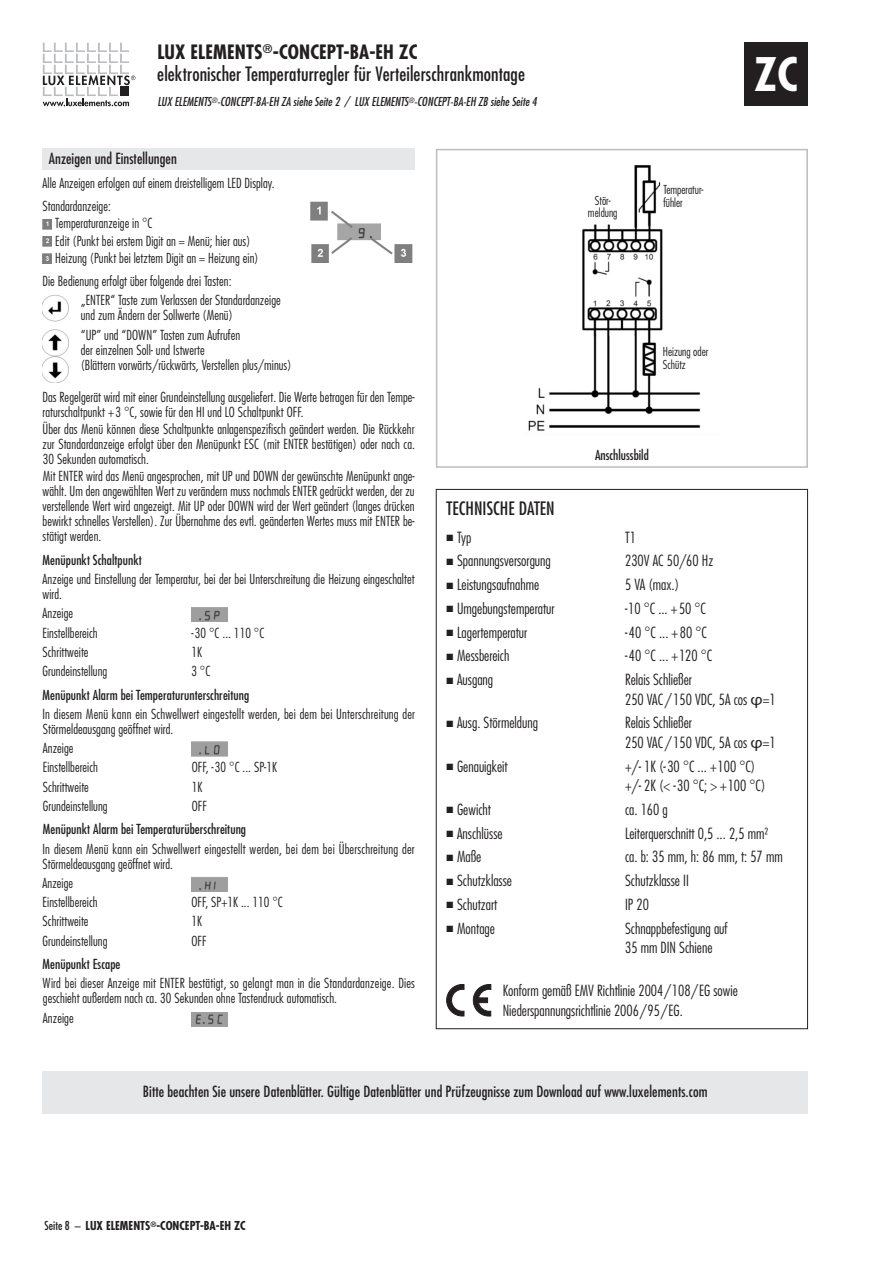
<style>
.page{position:relative;width:893px;height:1263px;background:#fff}
.page>*{position:absolute;margin:0;border:0;box-sizing:border-box;transform-origin:0 0}
.t1{font:700 condensed 45px "Futura";color:#fff}
.t2{font:condensed 19.35px/22.5px "Futura";letter-spacing:.005em;color:#231f20}
.t3{font:condensed 18px "Futura";letter-spacing:.005em;color:#231f20}
.t4{font:300 condensed 15px/19.5px "Futura";color:#231f20}
.t5{font:condensed 15px "Futura";letter-spacing:.005em;color:#231f20}
.t6{font:300 condensed 13.5px/15px "Futura";letter-spacing:.005em;color:#231f20}
.t7{font:condensed 13.5px "Futura";letter-spacing:.005em;color:#231f20}
.t8{font:italic condensed 12px "Futura";color:#231f20}
.t9{font:300 condensed 12px/13.5px "Futura";color:#231f20}
.t10{font:700 condensed 12px "Futura";color:#231f20}
.s1{font-weight:700}
.s2{font-family:"Lucida Grande";font-weight:400;font-stretch:normal}
.s3{font-weight:400}
</style>
<div class="page">
<div style="left:744px;top:43px;width:64px;height:63px;background:#231f20"></div>
<svg style="left:43px;top:43px;width:92px;height:63px"></svg>
<div style="left:43px;top:149px;width:372px;height:21px;background:#e6e7e9"></div>
<img style="left:310px;top:201px;width:103px;height:62px">
<svg style="left:43px;top:236px;width:9px;height:10px"></svg>
<svg style="left:43px;top:253px;width:9px;height:11px"></svg>
<svg style="left:43px;top:219px;width:9px;height:10px"></svg>
<img style="left:43px;top:295px;width:26px;height:26px">
<img style="left:43px;top:329px;width:26px;height:54px">
<img style="left:191px;top:607px;width:37px;height:15px">
<img style="left:191px;top:742px;width:37px;height:14px">
<img style="left:191px;top:877px;width:37px;height:14px">
<img style="left:191px;top:1012px;width:37px;height:14px">
<svg style="left:473px;top:984px;width:18px;height:32px"></svg>
<svg style="left:447px;top:984px;width:17px;height:32px"></svg>
<img style="left:528px;top:165px;width:173px;height:266px">
<div style="left:436px;top:149px;width:372px;height:319px;border:2px solid #bcbdc0"></div>
<div style="left:43px;top:1071px;width:765px;height:43px;background:#e6e7e9"></div>
<h2 class="t2" style="left:157px;top:41px;width:369px"><span class="s1">LUX ELEMENTS</span><sup>®</sup><span class="s1">-CONCEPT-BA-EH ZC<br></span>elektronischer Temperaturregler für Verteilerschrankmontage</h2>
<p class="t8" style="left:157px;top:96px;width:381px">LUX ELEMENTS<sup>®</sup>-CONCEPT-BA-EH ZA siehe Seite 2 / LUX ELEMENTS<sup>®</sup>-CONCEPT-BA-EH ZB siehe Seite 4</p>
<h1 class="t1" style="left:754px;top:55px;width:45px">ZC</h1>
<p class="t5" style="left:49px;top:152px;width:130px">Anzeigen und Einstellungen</p>
<p class="t6" style="left:43px;top:172px;width:233px;line-height:23.5px">Alle Anzeigen erfolgen auf einem dreistelligem LED Display.<br>Standardanzeige:</p>
<p class="t6" style="left:55px;top:216px;width:205px;line-height:17.1px">Temperaturanzeige in °C<br>Edit (Punkt bei erstem Digit an = Menü; hier aus)<br>Heizung (Punkt bei letztem Digit an = Heizung ein)</p>
<p class="t6" style="left:81px;top:272px;width:202px;line-height:19.2px;text-indent:-38px">Die Bedienung erfolgt über folgende drei Tasten:<br>„ENTER“ Taste zum Verlassen der Standardanzeige</p>
<p class="t6" style="left:81px;top:307px;width:161px;line-height:19.2px">und zum Ändern der Sollwerte (Menü) “UP” und “DOWN” Tasten zum Aufrufen</p>
<p class="t6" style="left:81px;top:343px;width:212px">der einzelnen Soll- und Istwerte<br>(Blättern vorwärts/rückwärts, Verstellen plus/minus)</p>
<p class="t6" style="left:43px;top:390px;width:374px">Das Regelgerät wird mit einer Grundeinstellung ausgeliefert. Die Werte betragen für den Tempe&shy;raturschaltpunkt +3 °C, sowie für den HI und LO Schaltpunkt OFF.</p>
<p class="t6" style="left:42px;top:423px;width:374px;text-align:justify">Über das Menü können diese Schaltpunkte anlagenspezifisch geändert werden. Die Rückkehr zur Standardanzeige erfolgt über den Menüpunkt ESC (mit ENTER bestätigen) oder nach ca.<br>30 Sekunden automatisch.</p>
<p class="t6" style="left:43px;top:470px;width:374px;text-align:justify">Mit ENTER wird das Menü angesprochen, mit UP und DOWN der gewünschte Menüpunkt ange&shy;wählt. Um den angewählten Wert zu verändern muss nochmals ENTER gedrückt werden, der zu verstellende Wert wird angezeigt. Mit UP oder DOWN wird der Wert geändert (langes drücken bewirkt schnelles Verstellen). Zur Übernahme des evtl. geänderten Wertes muss mit ENTER be&shy;stätigt werden.</p>
<p class="t7" style="left:43px;top:554px;width:101px">Menüpunkt Schaltpunkt</p>
<p class="t6" style="left:43px;top:572px;width:374px">Anzeige und Einstellung der Temperatur, bei der bei Unterschreitung die Heizung eingeschaltet wird.</p>
<p class="t6" style="left:43px;top:605px;width:57px;line-height:19.2px">Anzeige<br>Einstellbereich</p>
<p class="t6" style="left:191px;top:626px;width:74px">-30 °C ... 110 °C</p>
<p class="t6" style="left:43px;top:645px;width:48px">Schrittweite</p>
<p class="t6" style="left:191px;top:645px;width:12px">1K</p>
<p class="t6" style="left:43px;top:664px;width:66px">Grundeinstellung</p>
<p class="t6" style="left:191px;top:664px;width:20px">3 °C</p>
<p class="t7" style="left:43px;top:688px;width:208px">Menüpunkt Alarm bei Temperaturunterschreitung</p>
<p class="t6" style="left:43px;top:707px;width:374px">In diesem Menü kann ein Schwellwert eingestellt werden, bei dem bei Unterschreitung der<br>Störmeldeausgang geöffnet wird.</p>
<p class="t6" style="left:43px;top:739px;width:57px;line-height:19.2px">Anzeige<br>Einstellbereich</p>
<p class="t6" style="left:192px;top:761px;width:87px">OFF, -30 °C ... SP-1K</p>
<p class="t6" style="left:43px;top:780px;width:48px">Schrittweite</p>
<p class="t6" style="left:192px;top:780px;width:12px">1K</p>
<p class="t6" style="left:43px;top:799px;width:66px">Grundeinstellung</p>
<p class="t6" style="left:192px;top:799px;width:17px">OFF</p>
<p class="t7" style="left:43px;top:823px;width:205px">Menüpunkt Alarm bei Temperaturüberschreitung</p>
<p class="t6" style="left:43px;top:842px;width:374px">In diesem Menü kann ein Schwellwert eingestellt werden, bei dem bei Überschreitung der<br>Störmeldeausgang geöffnet wird.</p>
<p class="t6" style="left:43px;top:874px;width:57px;line-height:19.2px">Anzeige<br>Einstellbereich</p>
<p class="t6" style="left:191px;top:895px;width:93px">OFF, SP+1K ... 110 °C</p>
<p class="t6" style="left:43px;top:915px;width:48px">Schrittweite</p>
<p class="t6" style="left:191px;top:915px;width:12px">1K</p>
<p class="t6" style="left:43px;top:934px;width:66px">Grundeinstellung</p>
<p class="t6" style="left:191px;top:934px;width:17px">OFF</p>
<p class="t7" style="left:43px;top:958px;width:79px">Menüpunkt Escape</p>
<p class="t6" style="left:43px;top:977px;width:374px">Wird bei dieser Anzeige mit ENTER bestätigt, so gelangt man in die Standardanzeige. Dies geschieht außerdem nach ca. 30 Sekunden ohne Tastendruck automatisch.</p>
<p class="t6" style="left:43px;top:1011px;width:32px">Anzeige</p>
<p class="t9" style="left:588px;top:196px;width:31px;line-height:12px;text-align:center">Stör&shy;meldung</p>
<p class="t9" style="left:663px;top:184px;width:41px">Temperatur&shy;fühler</p>
<p class="t9" style="left:663px;top:345px;width:47px">Heizung oder<br>Schütz</p>
<p class="t7" style="left:595px;top:449px;width:55px">Anschlussbild</p>
<h3 class="t3" style="left:446px;top:500px;width:110px">TECHNISCHE DATEN</h3>
<p class="t4" style="left:446px;top:528px;width:26px">■ Typ</p>
<p class="t4" style="left:625px;top:528px;width:12px">T1</p>
<p class="t4" style="left:446px;top:552px;width:106px">■ Spannungsversorgung</p>
<p class="t4" style="left:625px;top:552px;width:90px">230V AC 50/60 Hz</p>
<p class="t4" style="left:446px;top:576px;width:94px">■ Leistungsaufnahme</p>
<p class="t4" style="left:625px;top:576px;width:56px">5 VA (max.)</p>
<p class="t4" style="left:446px;top:600px;width:110px">■ Umgebungstemperatur</p>
<p class="t4" style="left:625px;top:600px;width:83px">-10 °C ... +50 °C</p>
<p class="t4" style="left:446px;top:623px;width:82px">■ Lagertemperatur</p>
<p class="t4" style="left:625px;top:623px;width:83px">-40 °C ... +80 °C</p>
<p class="t4" style="left:446px;top:647px;width:64px">■ Messbereich</p>
<p class="t4" style="left:625px;top:647px;width:89px">-40 °C ... +120 °C</p>
<p class="t4" style="left:446px;top:671px;width:48px">■ Ausgang</p>
<p class="t4" style="left:625px;top:671px;width:152px">Relais Schließer<br>250 VAC/150 VDC, 5A cos <span class="s2">φ</span>=1</p>
<p class="t4" style="left:446px;top:714px;width:93px">■ Ausg. Störmeldung</p>
<p class="t4" style="left:625px;top:714px;width:152px">Relais Schließer<br>250 VAC/150 VDC, 5A cos <span class="s2">φ</span>=1</p>
<p class="t4" style="left:446px;top:757px;width:63px">■ Genauigkeit</p>
<p class="t4" style="left:625px;top:757px;width:142px">+/- 1K (-30 °C ... +100 °C) +/- 2K (&lt; -30 °C; &gt; +100 °C)</p>
<p class="t4" style="left:446px;top:801px;width:46px">■ Gewicht</p>
<p class="t4" style="left:625px;top:801px;width:44px">ca. 160 g</p>
<p class="t4" style="left:446px;top:824px;width:58px">■ Anschlüsse</p>
<p class="t4" style="left:625px;top:824px;width:145px">Leiterquerschnitt 0,5 ... 2,5 mm²</p>
<p class="t4" style="left:446px;top:848px;width:36px">■ Maße</p>
<p class="t4" style="left:625px;top:848px;width:159px">ca. b: 35 mm, h: 86 mm, t: 57 mm</p>
<p class="t4" style="left:446px;top:872px;width:67px">■ Schutzklasse</p>
<p class="t4" style="left:625px;top:872px;width:65px">Schutzklasse II</p>
<p class="t4" style="left:446px;top:896px;width:52px">■ Schutzart</p>
<p class="t4" style="left:625px;top:896px;width:25px">IP 20</p>
<p class="t4" style="left:446px;top:919px;width:50px">■ Montage</p>
<p class="t4" style="left:625px;top:919px;width:104px">Schnappbefestigung auf<br>35 mm DIN Schiene</p>
<p class="t4" style="left:503px;top:982px;width:237px">Konform gemäß EMV Richtlinie 2004/108/EG sowie<br>Niederspannungsrichtlinie 2006/95/EG.</p>
<p class="t5" style="left:143px;top:1085px;width:566px">Bitte beachten Sie unsere Datenblätter. Gültige Datenblätter und Prüfzeugnisse zum Download auf www.luxelements.com</p>
<p class="t10" style="left:45px;top:1221px;width:202px"><span class="s3">Seite 8 –</span> LUX ELEMENTS<sup>®</sup>-CONCEPT-BA-EH ZC</p>
</div>
